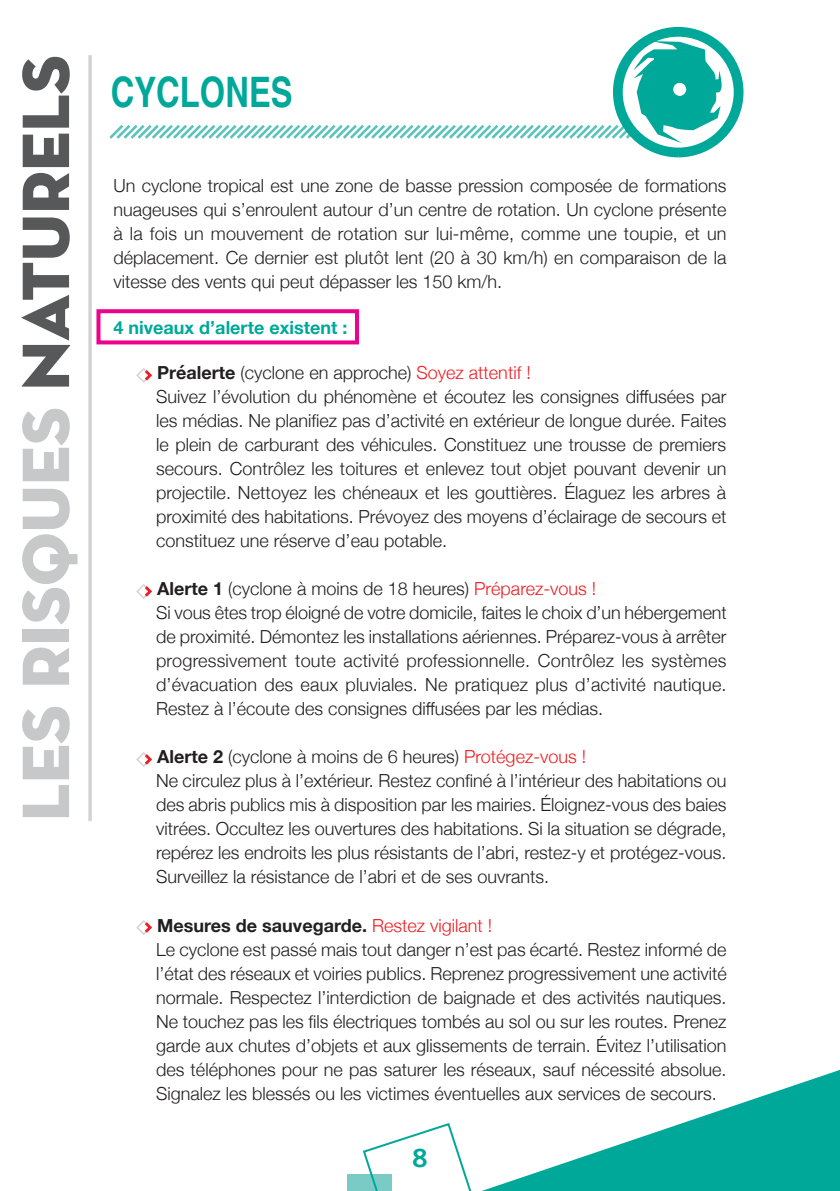
<style>
.page{position:relative;width:840px;height:1191px;background:#fff}
.page>*{position:absolute;margin:0;border:0;box-sizing:border-box;transform-origin:0 0}
.t1{font:68.2px "Neutra Disp Titling";color:#c7c8ca}
.t2{font:700 condensed 42px "Helvetica";color:#00a89a;scale:.95 1}
.t3{font:700 24px "News Gothic";color:#00a89a}
.t4{font:300 18px/24px "Helvetica Neue";color:#231f20}
.t5{font:700 18px "Helvetica Neue";color:#00a89a}
.s1{color:#57585a}
.s2{font-weight:700}
.s3{color:#ee1d23}
</style>
<div class="page">
<svg style="left:482px;top:1070px;width:357px;height:121px"></svg>
<svg style="left:136px;top:368px;width:16px;height:15px"></svg>
<svg style="left:136px;top:584px;width:16px;height:15px"></svg>
<svg style="left:136px;top:752px;width:16px;height:15px"></svg>
<svg style="left:136px;top:920px;width:16px;height:15px"></svg>
<div style="left:347px;top:1174px;width:44px;height:17px;background:#7acbc6"></div>
<svg style="left:362px;top:1123px;width:110px;height:68px"></svg>
<svg style="left:612px;top:27px;width:131px;height:130px;fill:#00a89a"></svg>
<svg style="left:109px;top:41px;width:613px;height:102px"></svg>
<div style="left:96px;top:309px;width:263px;height:35px;border:4px solid #ed028c"></div>
<hr style="left:88px;top:55px;width:4px;height:766px;background:#d8d9db">
<h1 class="t1" style="left:3px;top:821px;width:767px;rotate:-90deg">LES RISQUES <span class="s1">NATURELS</span></h1>
<h2 class="t2" style="left:111px;top:66px;width:193px">CYCLONES</h2>
<p class="t4" style="left:113px;top:172px;width:614px;text-align:justify">Un cyclone tropical est une zone de basse pression composée de formations nuageuses qui s’enroulent autour d’un centre de rotation. Un cyclone présente à la fois un mouvement de rotation sur lui-même, comme une toupie, et un déplacement. Ce dernier est plutôt lent (20 à 30 km/h) en comparaison de la vitesse des vents qui peut dépasser les 150 km/h.</p>
<p class="t5" style="left:113px;top:313px;width:235px">4 niveaux d’alerte existent :</p>
<p class="t4" style="left:156px;top:359px;width:571px"><span class="s2">Préalerte</span> (cyclone en approche) <span class="s3">Soyez attentif !<br></span>Suivez l’évolution du phénomène et écoutez les consignes diffusées par les médias. Ne planifiez pas d’activité en extérieur de longue durée. Faites le plein de carburant des véhicules. Constituez une trousse de premiers secours. Contrôlez les toitures et enlevez tout objet pouvant devenir un projectile. Nettoyez les chéneaux et les gouttières. Élaguez les arbres à proximité des habitations. Prévoyez des moyens d’éclairage de secours et constituez une réserve d’eau potable.</p>
<p class="t4" style="left:156px;top:575px;width:572px"><span class="s2">Alerte 1</span> (cyclone à moins de 18 heures) <span class="s3">Préparez-vous !<br></span>Si vous êtes trop éloigné de votre domicile, faites le choix d’un hébergement de proximité. Démontez les installations aériennes. Préparez-vous à arrêter progressivement toute activité professionnelle. Contrôlez les systèmes d’évacuation des eaux pluviales. Ne pratiquez plus d’activité nautique.<br>Restez à l’écoute des consignes diffusées par les médias.</p>
<p class="t4" style="left:156px;top:743px;width:571px"><span class="s2">Alerte 2</span> (cyclone à moins de 6 heures) <span class="s3">Protégez-vous !<br></span>Ne circulez plus à l’extérieur. Restez confiné à l’intérieur des habitations ou des abris publics mis à disposition par les mairies. Éloignez-vous des baies vitrées. Occultez les ouvertures des habitations. Si la situation se dégrade, repérez les endroits les plus résistants de l’abri, restez-y et protégez-vous.<br>Surveillez la résistance de l’abri et de ses ouvrants.</p>
<p class="t4" style="left:156px;top:911px;width:572px"><span class="s2">Mesures de sauvegarde.</span> <span class="s3">Restez vigilant !<br></span>Le cyclone est passé mais tout danger n’est pas écarté. Restez informé de l’état des réseaux et voiries publics. Reprenez progressivement une activité normale. Respectez l’interdiction de baignade et des activités nautiques.<br>Ne touchez pas les fils électriques tombés au sol ou sur les routes. Prenez garde aux chutes d’objets et aux glissements de terrain. Évitez l’utilisation des téléphones pour ne pas saturer les réseaux, sauf nécessité absolue.<br>Signalez les blessés ou les victimes éventuelles aux services de secours.</p>
<h3 class="t3" style="left:412px;top:1143px;width:16px">8</h3>
</div>
